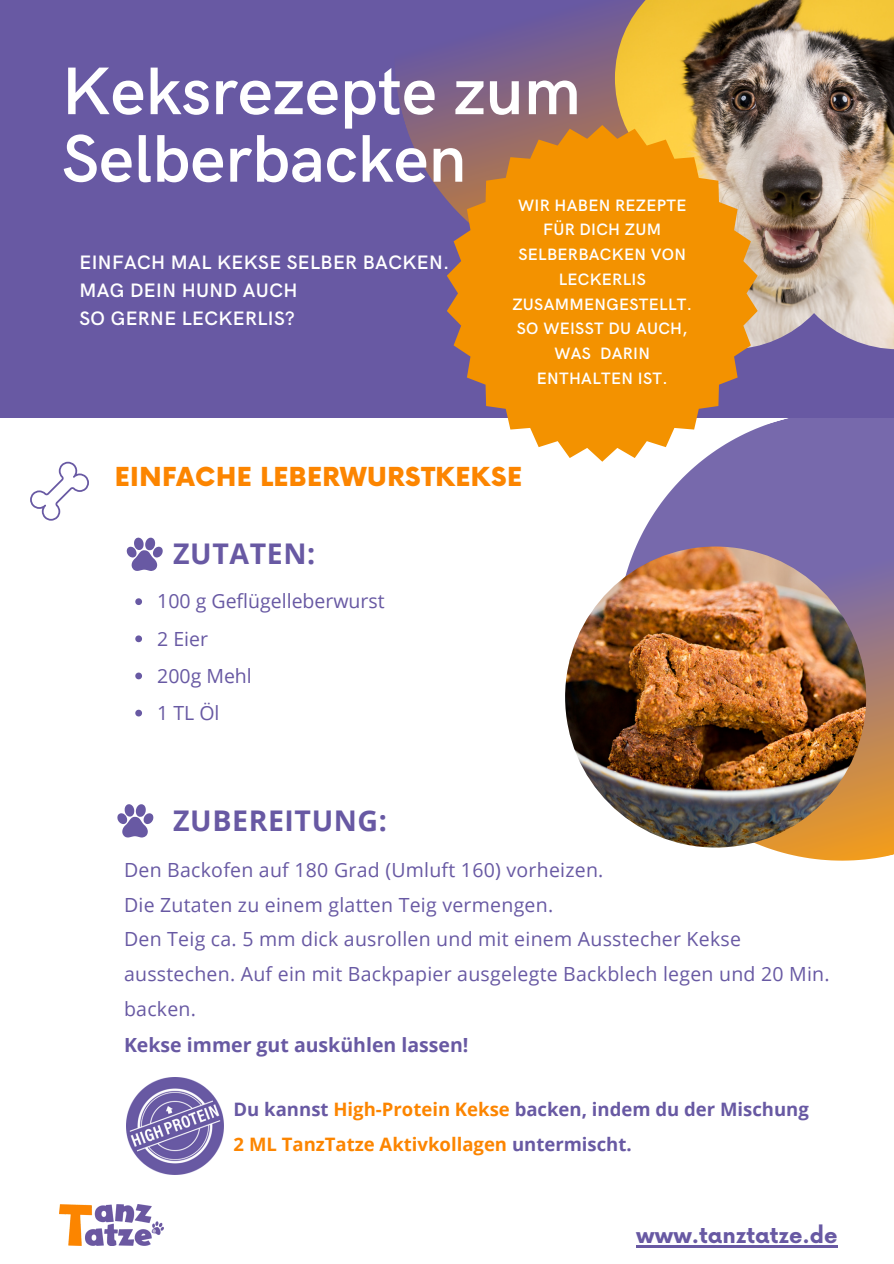
<style>
.page{position:relative;width:894px;height:1264px;background:#fff}
.page>*{position:absolute;margin:0;border:0;box-sizing:border-box;transform-origin:0 0}
.t1{font:600 67.5px/67.5px "HK Grotesk";color:#fff}
.t2{font:700 28.5px "Open Sans";letter-spacing:.02em;color:#6859a3}
.t3{font:900 25.5px "Now";letter-spacing:.02em;color:#fc8500}
.t4{font:700 21.6px "Now";color:#6859a3}
.t5{font:19.5px/34.8px "Open Sans";letter-spacing:.015em;color:#6859a3}
.t6{font:600 19.5px/28.2px "HK Grotesk";letter-spacing:.02em;color:#fff}
.t7{font:700 19.5px "Open Sans";color:#6859a3}
.t8{font:700 18.45px "Open Sans";color:#6859a3}
.t9{font:700 18.45px "Open Sans";color:#fc8500}
.t10{font:600 16.5px/24.8px "HK Grotesk";letter-spacing:.02em;color:#fff;text-align:center}
.s1{color:#fc8500}
.s2{color:#6859a3}
</style>
<div class="page">
<div style="left:0;top:0;width:893px;height:417px;background:#6859a3"></div>
<svg style="left:396px;top:13px;width:218px;height:186px"></svg>
<img style="left:614px;top:0;width:279px;height:349px">
<img style="left:60px;top:1204px;width:103px;height:41px">
<svg style="left:127px;top:537px;width:36px;height:34px"></svg>
<svg style="left:30px;top:461px;width:59px;height:59px"></svg>
<svg style="left:446px;top:125px;width:311px;height:327px;background:#e29324"></svg>
<svg style="left:117px;top:804px;width:36px;height:33px"></svg>
<svg style="left:565px;top:359px;width:328px;height:502px"></svg>
<img style="left:565px;top:546px;width:300px;height:301px;border-radius:50%">
<hr style="left:636px;top:1244px;width:201px;height:3px;background:#6859a3">
<svg style="left:135px;top:598px;width:7px;height:7px"></svg>
<svg style="left:135px;top:635px;width:7px;height:7px"></svg>
<svg style="left:135px;top:672px;width:7px;height:7px"></svg>
<svg style="left:135px;top:709px;width:7px;height:7px"></svg>
<img style="left:127px;top:1077px;width:96px;height:97px">
<p class="t1" style="left:62px;top:60px;width:520px">Keksrezepte zum<br>Selberbacken</p>
<h3 class="t6" style="left:79px;top:249px;width:371px">EINFACH MAL KEKSE SELBER BACKEN.<br>MAG DEIN HUND AUCH<br>SO GERNE LECKERLIS?</h3>
<p class="t10" style="left:512px;top:193px;width:181px">WIR HABEN REZEPTE<br>FÜR DICH ZUM<br>SELBERBACKEN VON<br>LECKERLIS<br>ZUSAMMENGESTELLT.<br>SO WEISST DU AUCH,<br>WAS DARIN<br>ENTHALTEN IST.</p>
<h1 class="t3" style="left:115px;top:462px;width:408px">EINFACHE LEBERWURSTKEKSE</h1>
<p class="t2" style="left:173px;top:533px;width:143px">ZUTATEN:</p>
<p class="t5" style="left:157px;top:583px;width:229px">100 g Geflügelleberwurst</p>
<p class="t5" style="left:157px;top:620px;width:52px">2 Eier</p>
<p class="t5" style="left:157px;top:657px;width:96px">200g Mehl</p>
<p class="t5" style="left:157px;top:695px;width:64px">1 TL Öl</p>
<h2 class="t2" style="left:173px;top:800px;width:215px">ZUBEREITUNG:</h2>
<h4 class="t5" style="left:124px;top:851px;width:707px">Den Backofen auf 180 Grad (Umluft 160) vorheizen.<br>Die Zutaten zu einem glatten Teig vermengen.<br>Den Teig ca. 5 mm dick ausrollen und mit einem Ausstecher Kekse ausstechen. Auf ein mit Backpapier ausgelegte Backblech legen und 20 Min. backen.</h4>
<p class="t7" style="left:124px;top:1031px;width:346px">Kekse immer gut auskühlen lassen!</p>
<h2 class="t8" style="left:233px;top:1096px;width:576px">Du kannst <span class="s1">High-Protein Kekse</span> backen, indem du der Mischung</h2>
<h6 class="t9" style="left:233px;top:1131px;width:399px">2 ML TanzTatze Aktivkollagen <span class="s2">untermischt.</span></h6>
<p class="t4" style="left:636px;top:1223px;width:203px">www.tanztatze.de</p>
</div>
